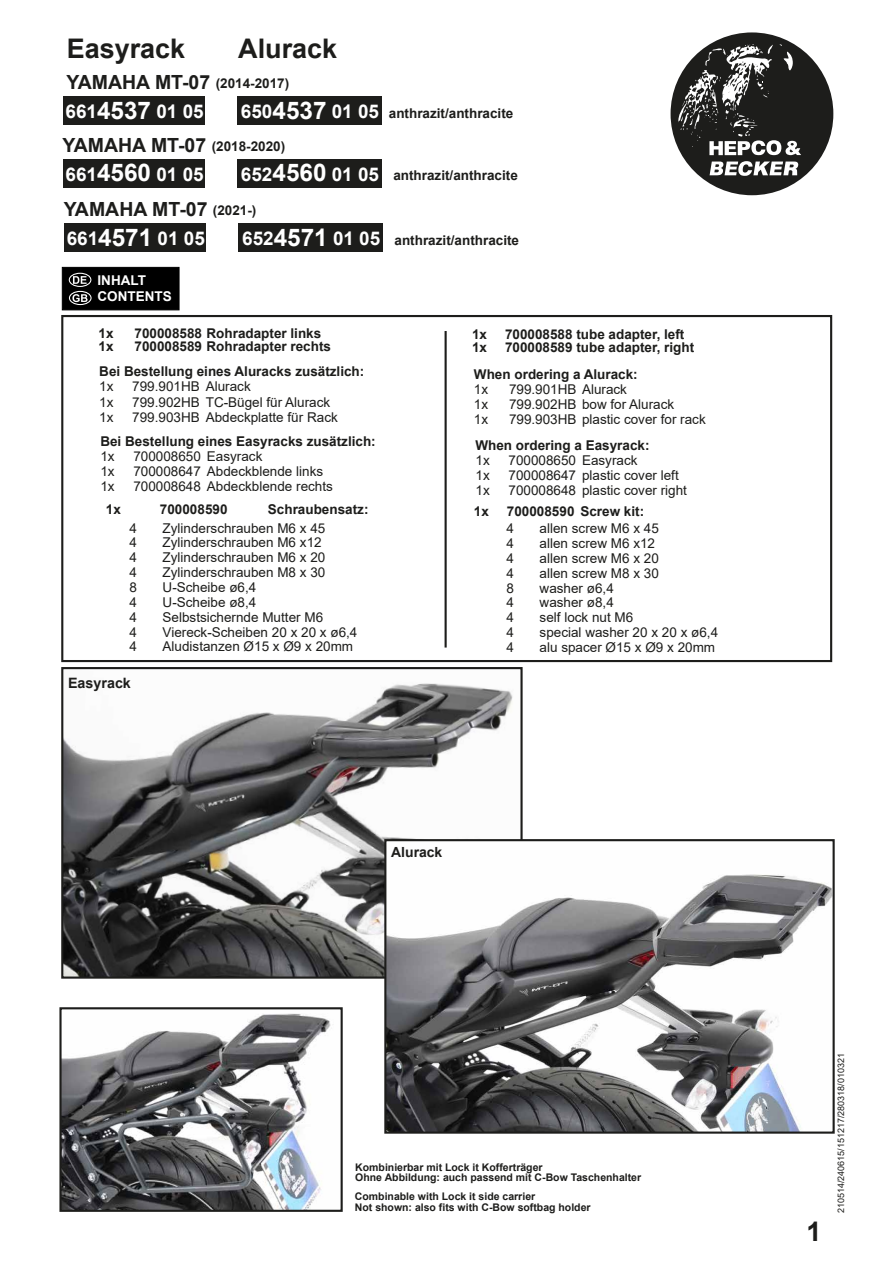
<style>
.page{position:relative;width:893px;height:1263px;background:#fff}
.page>*{position:absolute;margin:0;border:0;box-sizing:border-box;transform-origin:0 0}
.t1{font:700 27px "Arial";color:#1d1d1b}
.t2{font:700 19.5px "Arial";color:#1d1d1b}
.t3{font:700 18.9px "Arial";color:#fff}
.t4{font:700 14.25px "Arial";color:#1d1d1b}
.t5{font:700 13.95px "Arial";color:#1d1d1b}
.t6{font:13.5px "Arial";color:#1d1d1b}
.t7{font:700 13.5px "Arial";color:#1d1d1b}
.t8{font:700 13.5px/16.2px "Arial";color:#fff}
.t9{font:700 10.5px/10.5px "Arial";color:#1d1d1b}
.t10{font:9px "Arial";color:#1d1d1b}
.s1{font-size:13.5px}
.s2{font-size:24.3px}
.s3{font-size:18.9px;color:#fff}
.s4{font-size:24.3px;color:#fff}
</style>
<div class="page">
<div style="left:62px;top:267px;width:117px;height:43px;background:#000;border:1px solid #000"></div>
<svg style="left:73px;top:276px;width:14px;height:8px"></svg>
<svg style="left:72px;top:294px;width:16px;height:8px"></svg>
<div style="left:69px;top:273px;width:22px;height:14px;border:1px solid #fff;border-radius:50%"></div>
<div style="left:69px;top:291px;width:23px;height:14px;border:1px solid #fff;border-radius:50%"></div>
<img style="left:64px;top:683px;width:449px;height:293px">
<div style="left:61px;top:667px;width:462px;height:312px;border:2px solid #1d1d1b"></div>
<div style="left:61px;top:315px;width:771px;height:347px;border:2px solid #1d1d1b"></div>
<img style="left:387px;top:842px;width:445px;height:289px">
<div style="left:384px;top:839px;width:451px;height:295px;border:2px solid #1d1d1b"></div>
<img style="left:62px;top:1013px;width:269px;height:196px">
<div style="left:59px;top:1007px;width:284px;height:205px;border:2px solid #1d1d1b"></div>
<div style="left:671px;top:32px;width:162px;height:163px;background:#1d1d1b;border-radius:50%"></div>
<svg style="left:710px;top:161px;width:88px;height:15px"></svg>
<svg style="left:677px;top:44px;width:124px;height:111px"></svg>
<hr style="left:445px;top:331px;width:2px;height:316px;background:#1d1d1b">
<div style="left:63px;top:96px;width:141px;height:29px;background:#1d1d1b"></div>
<div style="left:237px;top:96px;width:145px;height:29px;background:#1d1d1b"></div>
<div style="left:63px;top:159px;width:141px;height:28px;background:#1d1d1b"></div>
<div style="left:237px;top:159px;width:145px;height:28px;background:#1d1d1b"></div>
<div style="left:64px;top:224px;width:142px;height:28px;background:#1d1d1b"></div>
<div style="left:238px;top:224px;width:145px;height:28px;background:#1d1d1b"></div>
<h1 class="t1" style="left:67px;top:30px;width:120px">Easyrack</h1>
<h1 class="t1" style="left:238px;top:30px;width:101px">Alurack</h1>
<h2 class="t2" style="left:67px;top:68px;width:224px">YAMAHA MT-07 <span class="s1">(2014-2017)</span></h2>
<h3 class="t3" style="left:66px;top:98px;width:140px">661<span class="s2">4537</span> 01 05</h3>
<p class="t7" style="left:241px;top:103px;width:274px"><span class="s3">650</span><span class="s4">4537</span> <span class="s3">01 05</span> anthrazit/anthracite</p>
<h2 class="t2" style="left:63px;top:131px;width:224px">YAMAHA MT-07 <span class="s1">(2018-2020)</span></h2>
<h3 class="t3" style="left:66px;top:161px;width:140px">661<span class="s2">4560</span> 01 05</h3>
<p class="t7" style="left:241px;top:166px;width:278px"><span class="s3">652</span><span class="s4">4560</span> <span class="s3">01 05</span> anthrazit/anthracite</p>
<h2 class="t2" style="left:64px;top:195px;width:194px">YAMAHA MT-07 <span class="s1">(2021-)</span></h2>
<h3 class="t3" style="left:67px;top:225px;width:140px">661<span class="s2">4571</span> 01 05</h3>
<p class="t7" style="left:242px;top:230px;width:278px"><span class="s3">652</span><span class="s4">4571</span> <span class="s3">01 05</span> anthrazit/anthracite</p>
<p class="t8" style="left:98px;top:272px;width:76px">INHALT<br>CONTENTS</p>
<p class="t7" style="left:99px;top:323px;width:17px">1x</p>
<p class="t7" style="left:135px;top:323px;width:188px">700008588 Rohradapter links</p>
<p class="t7" style="left:99px;top:337px;width:17px">1x</p>
<p class="t7" style="left:135px;top:337px;width:198px">700008589 Rohradapter rechts</p>
<p class="t7" style="left:99px;top:362px;width:267px">Bei Bestellung eines Aluracks zusätzlich:</p>
<p class="t6" style="left:99px;top:377px;width:16px">1x</p>
<p class="t6" style="left:132px;top:377px;width:120px">799.901HB Alurack</p>
<p class="t6" style="left:99px;top:393px;width:16px">1x</p>
<p class="t6" style="left:132px;top:393px;width:200px">799.902HB TC-Bügel für Alurack</p>
<p class="t6" style="left:99px;top:408px;width:16px">1x</p>
<p class="t6" style="left:132px;top:408px;width:207px">799.903HB Abdeckplatte für Rack</p>
<p class="t7" style="left:100px;top:432px;width:277px">Bei Bestellung eines Easyracks zusätzlich:</p>
<p class="t6" style="left:100px;top:447px;width:16px">1x</p>
<p class="t6" style="left:133px;top:447px;width:131px">700008650 Easyrack</p>
<p class="t6" style="left:100px;top:462px;width:16px">1x</p>
<p class="t6" style="left:133px;top:462px;width:191px">700008647 Abdeckblende links</p>
<p class="t6" style="left:100px;top:476px;width:16px">1x</p>
<p class="t6" style="left:133px;top:476px;width:201px">700008648 Abdeckblende rechts</p>
<p class="t7" style="left:472px;top:324px;width:17px">1x</p>
<p class="t7" style="left:505px;top:324px;width:181px">700008588 tube adapter, left</p>
<p class="t7" style="left:472px;top:338px;width:17px">1x</p>
<p class="t7" style="left:505px;top:338px;width:191px">700008589 tube adapter, right</p>
<p class="t7" style="left:474px;top:365px;width:165px">When ordering a Alurack:</p>
<p class="t6" style="left:474px;top:380px;width:16px">1x</p>
<p class="t6" style="left:509px;top:380px;width:120px">799.901HB Alurack</p>
<p class="t6" style="left:474px;top:395px;width:16px">1x</p>
<p class="t6" style="left:509px;top:395px;width:167px">799.902HB bow for Alurack</p>
<p class="t6" style="left:474px;top:410px;width:16px">1x</p>
<p class="t6" style="left:509px;top:410px;width:198px">799.903HB plastic cover for rack</p>
<p class="t7" style="left:475px;top:436px;width:176px">When ordering a Easyrack:</p>
<p class="t6" style="left:475px;top:451px;width:16px">1x</p>
<p class="t6" style="left:508px;top:451px;width:131px">700008650 Easyrack</p>
<p class="t6" style="left:475px;top:466px;width:16px">1x</p>
<p class="t6" style="left:508px;top:466px;width:172px">700008647 plastic cover left</p>
<p class="t6" style="left:475px;top:481px;width:16px">1x</p>
<p class="t6" style="left:508px;top:481px;width:180px">700008648 plastic cover right</p>
<p class="t7" style="left:106px;top:500px;width:17px">1x</p>
<p class="t7" style="left:160px;top:500px;width:69px">700008590</p>
<p class="t7" style="left:268px;top:500px;width:102px">Schraubensatz:</p>
<p class="t7" style="left:474px;top:501px;width:17px">1x</p>
<p class="t7" style="left:507px;top:501px;width:139px">700008590 Screw kit:</p>
<p class="t6" style="left:130px;top:518px;width:9px">4</p>
<p class="t6" style="left:163px;top:518px;width:164px">Zylinderschrauben M6 x 45</p>
<p class="t6" style="left:130px;top:533px;width:9px">4</p>
<p class="t6" style="left:163px;top:533px;width:161px">Zylinderschrauben M6 x12</p>
<p class="t6" style="left:130px;top:548px;width:9px">4</p>
<p class="t6" style="left:163px;top:548px;width:164px">Zylinderschrauben M6 x 20</p>
<p class="t6" style="left:130px;top:563px;width:9px">4</p>
<p class="t6" style="left:163px;top:563px;width:164px">Zylinderschrauben M8 x 30</p>
<p class="t6" style="left:130px;top:578px;width:9px">8</p>
<p class="t6" style="left:163px;top:578px;width:95px">U-Scheibe ø6,4</p>
<p class="t6" style="left:130px;top:593px;width:9px">4</p>
<p class="t6" style="left:163px;top:593px;width:95px">U-Scheibe ø8,4</p>
<p class="t6" style="left:130px;top:608px;width:9px">4</p>
<p class="t6" style="left:163px;top:608px;width:162px">Selbstsichernde Mutter M6</p>
<p class="t6" style="left:130px;top:622px;width:9px">4</p>
<p class="t6" style="left:163px;top:622px;width:196px">Viereck-Scheiben 20 x 20 x ø6,4</p>
<p class="t6" style="left:130px;top:637px;width:9px">4</p>
<p class="t6" style="left:163px;top:637px;width:192px">Aludistanzen Ø15 x Ø9 x 20mm</p>
<p class="t4" style="left:68px;top:673px;width:64px">Easyrack</p>
<p class="t5" style="left:391px;top:842px;width:53px">Alurack</p>
<p class="t6" style="left:507px;top:519px;width:9px">4</p>
<p class="t6" style="left:540px;top:519px;width:121px">allen screw M6 x 45</p>
<p class="t6" style="left:507px;top:534px;width:9px">4</p>
<p class="t6" style="left:540px;top:534px;width:117px">allen screw M6 x12</p>
<p class="t6" style="left:507px;top:549px;width:9px">4</p>
<p class="t6" style="left:540px;top:549px;width:121px">allen screw M6 x 20</p>
<p class="t6" style="left:507px;top:564px;width:9px">4</p>
<p class="t6" style="left:540px;top:564px;width:121px">allen screw M8 x 30</p>
<p class="t6" style="left:507px;top:578px;width:9px">8</p>
<p class="t6" style="left:540px;top:578px;width:76px">washer ø6,4</p>
<p class="t6" style="left:507px;top:593px;width:9px">4</p>
<p class="t6" style="left:540px;top:593px;width:76px">washer ø8,4</p>
<p class="t6" style="left:507px;top:608px;width:9px">4</p>
<p class="t6" style="left:540px;top:608px;width:95px">self lock nut M6</p>
<p class="t6" style="left:507px;top:623px;width:9px">4</p>
<p class="t6" style="left:540px;top:623px;width:180px">special washer 20 x 20 x ø6,4</p>
<p class="t6" style="left:507px;top:638px;width:9px">4</p>
<p class="t6" style="left:540px;top:638px;width:177px">alu spacer Ø15 x Ø9 x 20mm</p>
<p class="t9" style="left:355px;top:1162px;width:287px">Kombinierbar mit Lock it Kofferträger<br>Ohne Abbildung: auch passend mit C-Bow Taschenhalter</p>
<p class="t9" style="left:355px;top:1191px;width:237px">Combinable with Lock it side carrier<br>Not shown: also fits with C-Bow softbag holder</p>
<h1 class="t1" style="left:807px;top:1212px;width:17px">1</h1>
<p class="t10" style="left:835px;top:1213px;width:162px;rotate:-90deg">210514/240615/151217/280318/010321</p>
</div>
